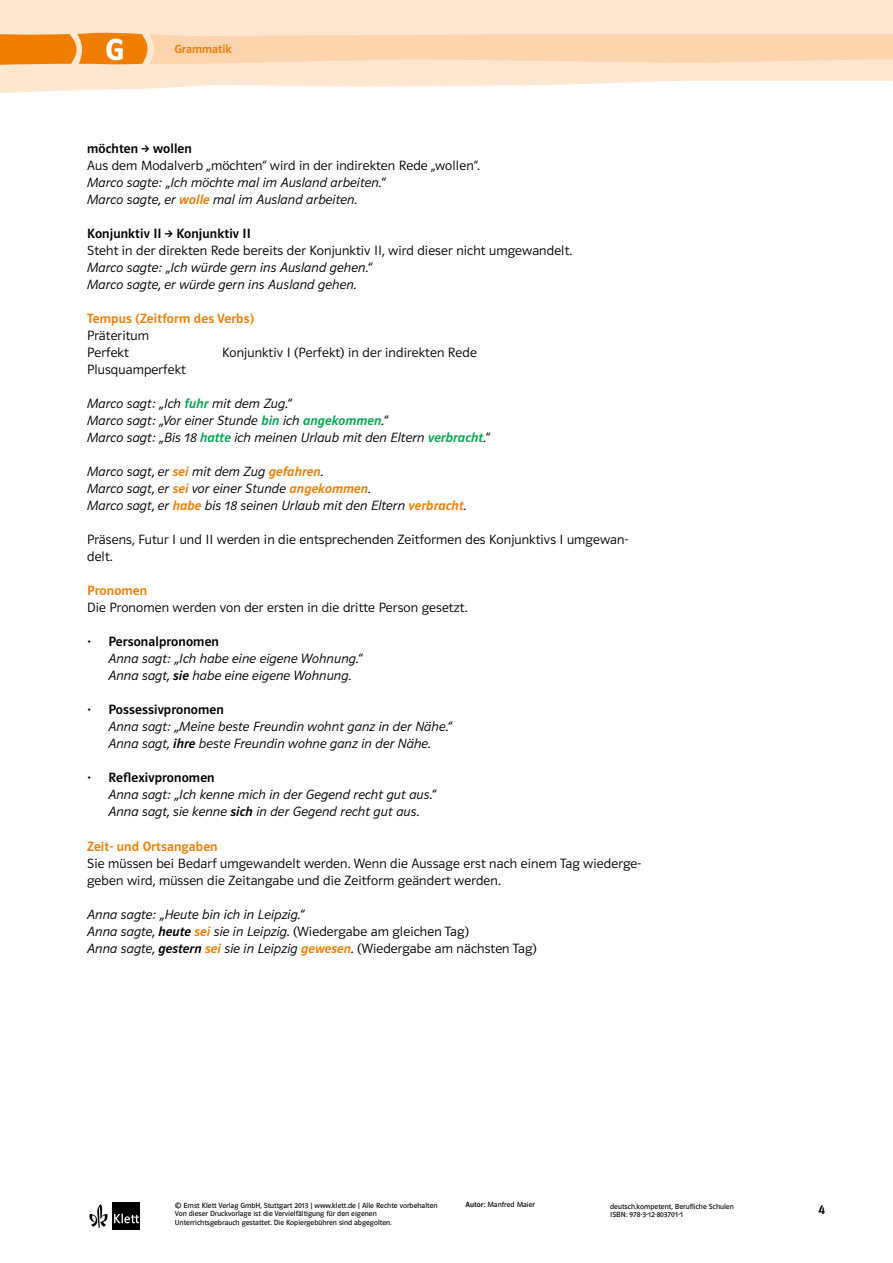
<style>
.page{position:relative;width:893px;height:1263px;background:#fff}
.page>*{position:absolute;margin:0;border:0;box-sizing:border-box;transform-origin:0 0}
.t1{font:30.75px "Polo ST11 K Hfett";color:#fff}
.dk_A-G_Aufgabentext{font:13.5px "Polo ST11 K Leicht Kursiv";letter-spacing:.01em;color:#000}
.dk_A-G_Aufgabentext-2{font:13.5px/17px "Polo ST11 K Leicht";letter-spacing:.01em;color:#000}
.dk_A_G_Bullet{font:13.5px "Polo ST11 K Krftg";letter-spacing:.01em;color:#000}
.dk_A-G_ZÜ_kräftig{font:13.5px "Polo ST11 K Krftg";letter-spacing:.01em;color:#ef7d00}
.dk_A-G_ZÜ_kräftig-2{font:13.5px "Polo ST11 K Krftg";letter-spacing:.01em;color:#000}
.t2{font:12px "Polo ST11 K Krftg";color:#ef7d00}
.PDF{font:7.5px/8.9px "Polo ST11 K Buch";color:#000}
.s1{font-family:"Polo ST11 K Krftg Kursiv";color:#ef7d00}
.s2{font-family:"Polo ST11 K Krftg Kursiv";color:#01a64e}
.s3{font-family:"Polo ST11 K Krftg Kursiv"}
.s4{font-family:"Polo ST11 K Leicht Kursiv"}
.s5{font-family:"Polo ST11 K Krftg"}
</style>
<div class="page">
<svg style="left:0;top:0;width:893px;height:93px;background:#feead6"></svg>
<svg style="left:0;top:33px;width:893px;height:32px;background:#faca99"></svg>
<div style="left:112px;top:1202px;width:28px;height:28px;background:#000"></div>
<svg style="left:114px;top:1213px;width:25px;height:10px"></svg>
<svg style="left:89px;top:1204px;width:19px;height:24px"></svg>
<h1 class="t1" style="left:105px;top:32px;width:21px">G</h1>
<p class="t2" style="left:174px;top:43px;width:59px">Grammatik</p>
<p class="dk_A-G_ZÜ_kräftig-2" style="left:87px;top:141px;width:106px">möchten wollen</p>
<p class="dk_A-G_Aufgabentext-2" style="left:87px;top:157px;width:394px">Aus dem Modalverb „möchten“ wird in der indirekten Rede „wollen“.</p>
<p class="dk_A-G_Aufgabentext" style="left:87px;top:175px;width:299px">Marco sagte: „Ich möchte mal im Ausland arbeiten.“</p>
<p class="dk_A-G_Aufgabentext" style="left:87px;top:192px;width:271px">Marco sagte, er <span class="s1">wolle</span> mal im Ausland arbeiten.</p>
<p class="dk_A-G_ZÜ_kräftig-2" style="left:87px;top:226px;width:165px">Konjunktiv II Konjunktiv II</p>
<p class="dk_A-G_Aufgabentext-2" style="left:87px;top:242px;width:487px">Steht in der direkten Rede bereits der Konjunktiv II, wird dieser nicht umgewandelt.</p>
<p class="dk_A-G_Aufgabentext" style="left:87px;top:260px;width:286px">Marco sagte: „Ich würde gern ins Ausland gehen.“</p>
<p class="dk_A-G_Aufgabentext" style="left:87px;top:277px;width:271px">Marco sagte, er würde gern ins Ausland gehen.</p>
<p class="dk_A-G_ZÜ_kräftig" style="left:87px;top:311px;width:168px">Tempus (Zeitform des Verbs)</p>
<p class="dk_A-G_Aufgabentext-2" style="left:87px;top:327px;width:63px">Präteritum</p>
<p class="dk_A-G_Aufgabentext-2" style="left:87px;top:344px;width:43px">Perfekt</p>
<p class="dk_A-G_Aufgabentext-2" style="left:222px;top:344px;width:256px">Konjunktiv I (Perfekt) in der indirekten Rede</p>
<p class="dk_A-G_Aufgabentext-2" style="left:87px;top:361px;width:100px">Plusquamperfekt</p>
<p class="dk_A-G_Aufgabentext" style="left:87px;top:396px;width:206px">Marco sagt: „Ich <span class="s2">fuhr</span> mit dem Zug.“</p>
<p class="dk_A-G_Aufgabentext" style="left:87px;top:413px;width:302px">Marco sagt: „Vor einer Stunde <span class="s2">bin</span> ich <span class="s2">angekommen</span>.“</p>
<p class="dk_A-G_Aufgabentext" style="left:87px;top:430px;width:404px">Marco sagt: „Bis 18 <span class="s2">hatte</span> ich meinen Urlaub mit den Eltern <span class="s2">verbracht</span>.“</p>
<p class="dk_A-G_Aufgabentext" style="left:87px;top:464px;width:238px">Marco sagt, er <span class="s1">sei</span> mit dem Zug <span class="s1">gefahren</span>.</p>
<p class="dk_A-G_Aufgabentext" style="left:87px;top:481px;width:285px">Marco sagt, er <span class="s1">sei</span> vor einer Stunde <span class="s1">angekommen</span>.</p>
<p class="dk_A-G_Aufgabentext" style="left:87px;top:498px;width:381px">Marco sagt, er <span class="s1">habe</span> bis 18 seinen Urlaub mit den Eltern <span class="s1">verbracht</span>.</p>
<p class="dk_A-G_Aufgabentext-2" style="left:87px;top:531px;width:543px">Präsens, Futur I und II werden in die entsprechenden Zeitformen des Konjunktivs I umgewan&shy;delt.</p>
<p class="dk_A-G_ZÜ_kräftig" style="left:87px;top:583px;width:62px">Pronomen</p>
<p class="dk_A-G_Aufgabentext-2" style="left:87px;top:599px;width:382px">Die Pronomen werden von der ersten in die dritte Person gesetzt.</p>
<p class="dk_A_G_Bullet" style="left:87px;top:634px;width:133px">· Personalpronomen</p>
<p class="dk_A-G_Aufgabentext" style="left:108px;top:651px;width:255px">Anna sagt: „Ich habe eine eigene Wohnung.“</p>
<p class="dk_A-G_Aufgabentext" style="left:108px;top:668px;width:244px">Anna sagt, <span class="s3">sie</span> habe eine eigene Wohnung.</p>
<p class="dk_A_G_Bullet" style="left:87px;top:702px;width:138px">· Possessivpronomen</p>
<p class="dk_A-G_Aufgabentext" style="left:108px;top:719px;width:345px">Anna sagt: „Meine beste Freundin wohnt ganz in der Nähe.“</p>
<p class="dk_A-G_Aufgabentext" style="left:108px;top:736px;width:324px">Anna sagt, <span class="s3">ihre</span> beste Freundin wohne ganz in der Nähe.</p>
<p class="dk_A_G_Bullet" style="left:87px;top:770px;width:129px">· Reflexivpronomen</p>
<p class="dk_A-G_Aufgabentext" style="left:108px;top:787px;width:329px">Anna sagt: „Ich kenne mich in der Gegend recht gut aus.“</p>
<p class="dk_A-G_Aufgabentext" style="left:108px;top:804px;width:312px">Anna sagt, sie kenne <span class="s3">sich</span> in der Gegend recht gut aus.</p>
<p class="dk_A-G_ZÜ_kräftig" style="left:87px;top:838px;width:132px">Zeit- und Ortsangaben</p>
<p class="dk_A-G_Aufgabentext-2" style="left:87px;top:854px;width:555px">Sie müssen bei Bedarf umgewandelt werden. Wenn die Aussage erst nach einem Tag wiederge&shy;geben wird, müssen die Zeitangabe und die Zeitform geändert werden.</p>
<p class="dk_A-G_Aufgabentext" style="left:87px;top:907px;width:218px">Anna sagte: „Heute bin ich in Leipzig.“</p>
<p class="dk_A-G_Aufgabentext-2" style="left:87px;top:923px;width:383px"><span class="s4">Anna sagte,</span> <span class="s3">heute</span> <span class="s1">sei</span> <span class="s4">sie in Leipzig.</span> (Wiedergabe am gleichen Tag)</p>
<p class="dk_A-G_Aufgabentext-2" style="left:87px;top:940px;width:451px"><span class="s4">Anna sagte,</span> <span class="s3">gestern</span> <span class="s1">sei</span> <span class="s4">sie in Leipzig</span> <span class="s1">gewesen</span><span class="s4">.</span> (Wiedergabe am nächsten Tag)</p>
<p class="PDF" style="left:466px;top:1200px;width:71px"><span class="s5">Autor:</span> Manfred Maier</p>
<p class="PDF" style="left:175px;top:1201px;width:264px">© Ernst Klett Verlag GmbH, Stuttgart 2013 | www.klett.de | Alle Rechte vorbehalten<br>Von dieser Druckvorlage ist die Vervielfältigung für den eigenen<br>Unterrichtsgebrauch gestattet. Die Kopiergebühren sind abgegolten.</p>
<p class="dk_A-G_ZÜ_kräftig-2" style="left:818px;top:1202px;width:8px">4</p>
<p class="PDF" style="left:610px;top:1202px;width:125px">deutsch.kompetent, Berufliche Schulen<br>ISBN: 978-3-12-803701-1</p>
</div>
